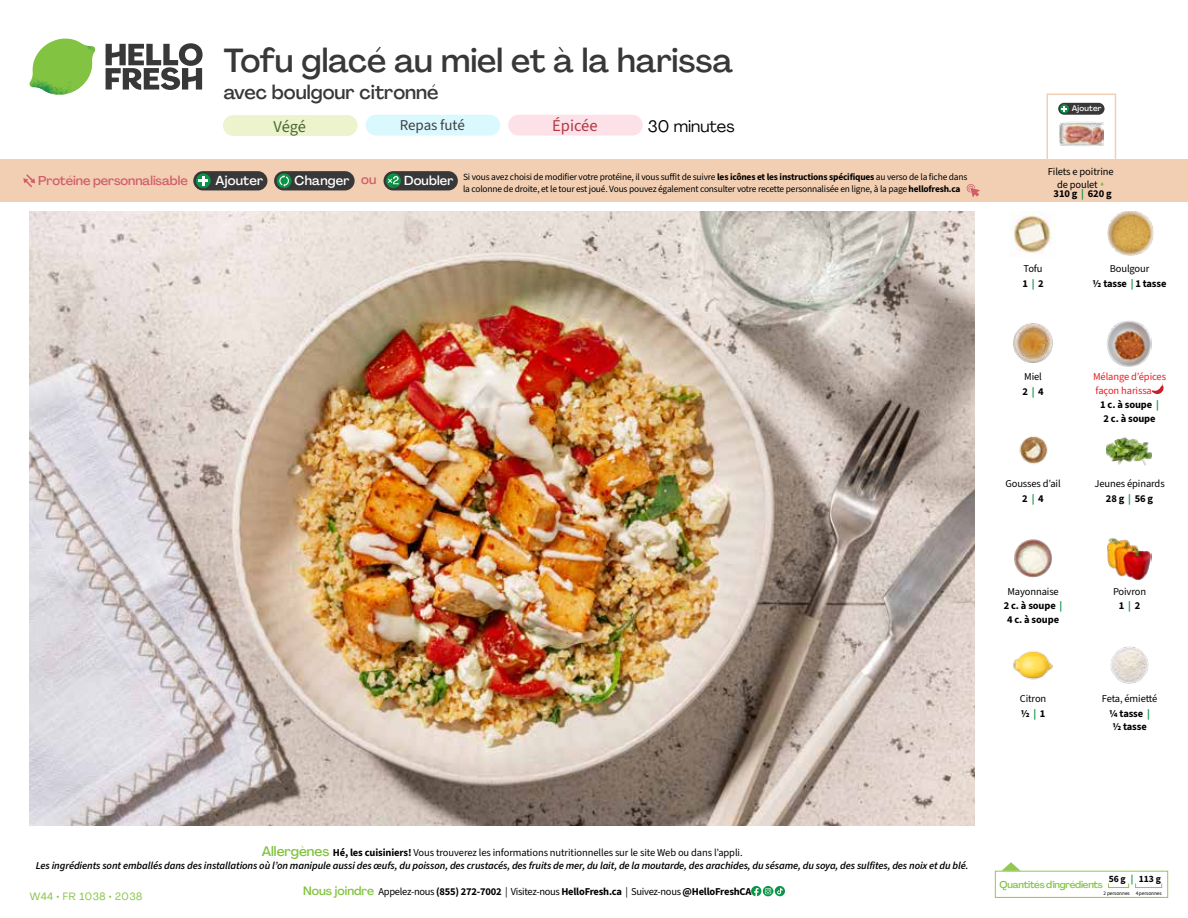
<style>
.page{position:relative;width:1188px;height:918px;background:#fff}
.page>*{position:absolute;margin:0;border:0;box-sizing:border-box;transform-origin:0 0}
.t1{font:500 33px "Agrandir";color:#383839}
.t2{font:500 19.5px "Agrandir";color:#383839}
.t3{font:16.5px "Agrandir";color:#000}
.t4{font:16.5px "Source Sans 3";color:#b33841}
.t5{font:16.5px "Source Sans 3";color:#476b32}
.t6{font:15px "Source Sans 3";letter-spacing:-.01em;color:#414042}
.t7{font:500 12.9px "Agrandir";letter-spacing:.015em;color:#fff}
.t8{font:500 12.75px "Agrandir";letter-spacing:-.005em;color:#d15f6a}
.t9{font:italic 600 10.5px/13.5px "Source Sans 3";letter-spacing:-.01em;color:#000;text-align:center}
.t10{font:700 10.5px/15.6px "Source Sans 3";letter-spacing:-.02em;color:#000;text-align:center}
.t11{font:10.5px/14.9px "Source Sans 3";letter-spacing:-.01em;color:#000;text-align:center}
.t12{font:10.5px "Source Sans 3";letter-spacing:-.01em;color:#ed1d24}
.t13{font:10.5px "Agrandir";letter-spacing:.05em;color:#82c341}
.t14{font:500 9.75px "Agrandir";letter-spacing:-.025em;color:#82c341}
.t15{font:700 9.6px "Source Sans 3";color:#000}
.t16{font:9.45px/12px "Source Sans 3";letter-spacing:-.02em;color:#000}
.t17{font:500 7.95px "Agrandir";letter-spacing:.025em;color:#fff}
.t18{font:5.25px "Source Sans 3";letter-spacing:-.01em;color:#000}
.s1{color:#d15f6a}
.s2{color:#8cba42}
.s3{color:#0b9446}
.s4{font-weight:700}
.s5{font-weight:700;color:#0b9446}
.s6{font-weight:400}
.s7{font-family:"Agrandir";font-weight:500;font-style:normal;font-size:13.5px;color:#82c341}
.s8{font-weight:700;font-style:normal}
.s9{font-weight:400;font-style:normal}
.s10{font-family:"Agrandir";font-weight:500;font-size:12px;color:#82c341}
</style>
<div class="page">
<svg style="left:106px;top:43px;width:97px;height:47px"></svg>
<svg style="left:34px;top:39px;width:59px;height:38px"></svg>
<img style="left:65px;top:39px;width:30px;height:25px">
<img style="left:33px;top:60px;width:56px;height:10px">
<img style="left:29px;top:64px;width:58px;height:31px">
<img style="left:64px;top:70px;width:25px;height:24px">
<img style="left:30px;top:211px;width:945px;height:615px">
<svg style="left:775px;top:886px;width:10px;height:10px"></svg>
<svg style="left:751px;top:886px;width:32px;height:10px"></svg>
<svg style="left:1002px;top:862px;width:19px;height:9px"></svg>
<div style="left:995px;top:871px;width:173px;height:27px;border:1px solid #91c84e"></div>
<div style="left:1108px;top:883px;width:21px;height:5px;border:1px solid #91c84e"></div>
<div style="left:1135px;top:883px;width:27px;height:5px;border:1px solid #91c84e"></div>
<img style="left:1013px;top:323px;width:40px;height:40px">
<svg style="left:1151px;top:383px;width:13px;height:12px"></svg>
<img style="left:1107px;top:321px;width:45px;height:45px">
<img style="left:1019px;top:436px;width:29px;height:28px">
<img style="left:1106px;top:437px;width:46px;height:29px">
<img style="left:1014px;top:539px;width:38px;height:39px">
<img style="left:1107px;top:538px;width:45px;height:42px">
<img style="left:1013px;top:651px;width:40px;height:29px">
<img style="left:1108px;top:211px;width:45px;height:45px">
<img style="left:1010px;top:212px;width:45px;height:41px">
<img style="left:1110px;top:646px;width:39px;height:38px">
<div style="left:0;top:160px;width:1188px;height:42px;background:#f2cfb3"></div>
<svg style="left:23px;top:174px;width:12px;height:13px"></svg>
<div style="left:384px;top:171px;width:74px;height:19px;background:#383839;border-radius:10px"></div>
<svg style="left:386px;top:173px;width:15px;height:15px"></svg>
<div style="left:389px;top:180px;width:11px;height:11px;background:#000;opacity:.35"></div>
<svg style="left:387px;top:176px;width:12px;height:8px"></svg>
<div style="left:274px;top:171px;width:81px;height:19px;background:#383839;border-radius:10px"></div>
<svg style="left:277px;top:173px;width:15px;height:15px"></svg>
<svg style="left:279px;top:175px;width:10px;height:12px"></svg>
<div style="left:193px;top:171px;width:74px;height:19px;background:#383839;border-radius:10px"></div>
<svg style="left:196px;top:173px;width:15px;height:15px"></svg>
<svg style="left:198px;top:176px;width:10px;height:10px"></svg>
<svg style="left:967px;top:184px;width:13px;height:13px"></svg>
<div style="left:1046px;top:94px;width:70px;height:69px;border:2px solid #f2cfb3"></div>
<img style="left:1060px;top:114px;width:43px;height:32px">
<div style="left:1058px;top:103px;width:47px;height:12px;background:#383839;border-radius:6px"></div>
<svg style="left:1060px;top:104px;width:9px;height:9px"></svg>
<svg style="left:1061px;top:106px;width:6px;height:6px"></svg>
<div style="left:508px;top:115px;width:135px;height:21px;background:#fce1e9;border-radius:10px"></div>
<div style="left:366px;top:115px;width:134px;height:21px;background:#daf9ff;border-radius:10px"></div>
<div style="left:223px;top:115px;width:135px;height:21px;background:#edf3cd;border-radius:10px"></div>
<h1 class="t1" style="left:224px;top:40px;width:511px">Tofu glacé au miel et à la harissa</h1>
<h2 class="t2" style="left:224px;top:80px;width:216px">avec boulgour citronné</h2>
<h3 class="t3" style="left:648px;top:116px;width:88px">30 minutes</h3>
<h3 class="t5" style="left:274px;top:116px;width:34px">Végé</h3>
<h3 class="t6" style="left:400px;top:116px;width:67px">Repas futé</h3>
<h3 class="t4" style="left:552px;top:115px;width:47px">Épicée</h3>
<p class="t17" style="left:1072px;top:104px;width:31px">Ajouter</p>
<p class="t8" style="left:38px;top:173px;width:151px">Protéine personnalisable</p>
<p class="t7" style="left:216px;top:172px;width:49px">Ajouter</p>
<p class="t7" style="left:295px;top:172px;width:83px">Changer <span class="s1">ou</span></p>
<p class="t7" style="left:404px;top:172px;width:51px">Doubler</p>
<p class="t11" style="left:1048px;top:164px;width:67px;line-height:13.5px">Filets e poitrine de poulet <span class="s2">▲</span></p>
<p class="t10" style="left:1054px;top:186px;width:60px">310 g <span class="s3">|</span> 620 g</p>
<p class="t16" style="left:463px;top:171px;width:506px">Si vous avez choisi de modifier votre protéine, il vous suffit de suivre <span class="s4">les icônes et les instructions spécifiques</span> au verso de la fiche dans la colonne de droite, et le tour est joué. Vous pouvez également consulter votre recette personnalisée en ligne, à la page <span class="s4">hellofresh.ca</span></p>
<p class="t11" style="left:1022px;top:260px;width:23px;line-height:15.6px;text-align:left">Tofu<br><span class="s4">1</span> <span class="s5">|</span> <span class="s4">2</span></p>
<p class="t10" style="left:1093px;top:260px;width:75px"><span class="s6">Boulgour<br></span>½ tasse <span class="s3">|</span> 1 tasse</p>
<p class="t11" style="left:1022px;top:369px;width:23px;text-align:left">Miel<br><span class="s4">2</span> <span class="s5">|</span> <span class="s4">4</span></p>
<p class="t12" style="left:1093px;top:370px;width:75px">Mélange d’épices</p>
<p class="t12" style="left:1096px;top:384px;width:58px">façon harissa</p>
<p class="t10" style="left:1100px;top:397px;width:60px">1 c. à soupe <span class="s3">|</span></p>
<p class="t10" style="left:1104px;top:411px;width:54px">2 c. à soupe</p>
<p class="t11" style="left:1005px;top:476px;width:57px">Gousses d’ail<br><span class="s4">2</span> <span class="s5">|</span> <span class="s4">4</span></p>
<p class="t11" style="left:1094px;top:476px;width:72px">Jeunes épinards<br><span class="s4">28g</span> <span class="s5">|</span> <span class="s4">56g</span></p>
<p class="t11" style="left:1004px;top:584px;width:60px">Mayonnaise<br><span class="s4">2 c. à soupe</span> <span class="s5">|</span></p>
<p class="t10" style="left:1007px;top:611px;width:54px">4 c. à soupe</p>
<p class="t11" style="left:1113px;top:584px;width:35px">Poivron<br><span class="s4">1</span> <span class="s5">|</span> <span class="s4">2</span></p>
<p class="t11" style="left:1020px;top:691px;width:28px;text-align:left">Citron <span class="s4">½</span> <span class="s5">|</span> <span class="s4">1</span></p>
<p class="t11" style="left:1102px;top:691px;width:57px">Feta, émietté <span class="s4">¼ tasse</span> <span class="s5">|</span></p>
<p class="t10" style="left:1112px;top:719px;width:36px">½ tasse</p>
<p class="t9" style="left:36px;top:845px;width:934px"><span class="s7">Allergènes</span> <span class="s8">Hé, les cuisiniers!</span> <span class="s9">Vous trouverez les informations nutritionnelles sur le site Web ou dans l’appli.<br></span>Les ingrédients sont emballés dans des installations où l’on manipule aussi des œufs, du poisson, des crustacés, des fruits de mer, du lait, de la moutarde, des arachides, du sésame, du soya, des sulfites, des noix et du blé.</p>
<p class="t13" style="left:30px;top:890px;width:114px">W44 • FR 1038 • 2038</p>
<p class="t10" style="left:303px;top:884px;width:450px"><span class="s10">Nous joindre</span> <span class="s6">Appelez-nous</span> (855) 272-7002 <span class="s6">| Visitez-nous</span> HelloFresh.ca <span class="s6">| Suivez-nous</span> @HelloFreshCA</p>
<p class="t15" style="left:1109px;top:872px;width:54px">56 g <span class="s3">|</span> 113 g</p>
<p class="t18" style="left:1103px;top:890px;width:60px">2 personnes 4 personnes</p>
<p class="t14" style="left:1000px;top:878px;width:105px">Quantités d'ingrédients</p>
</div>
